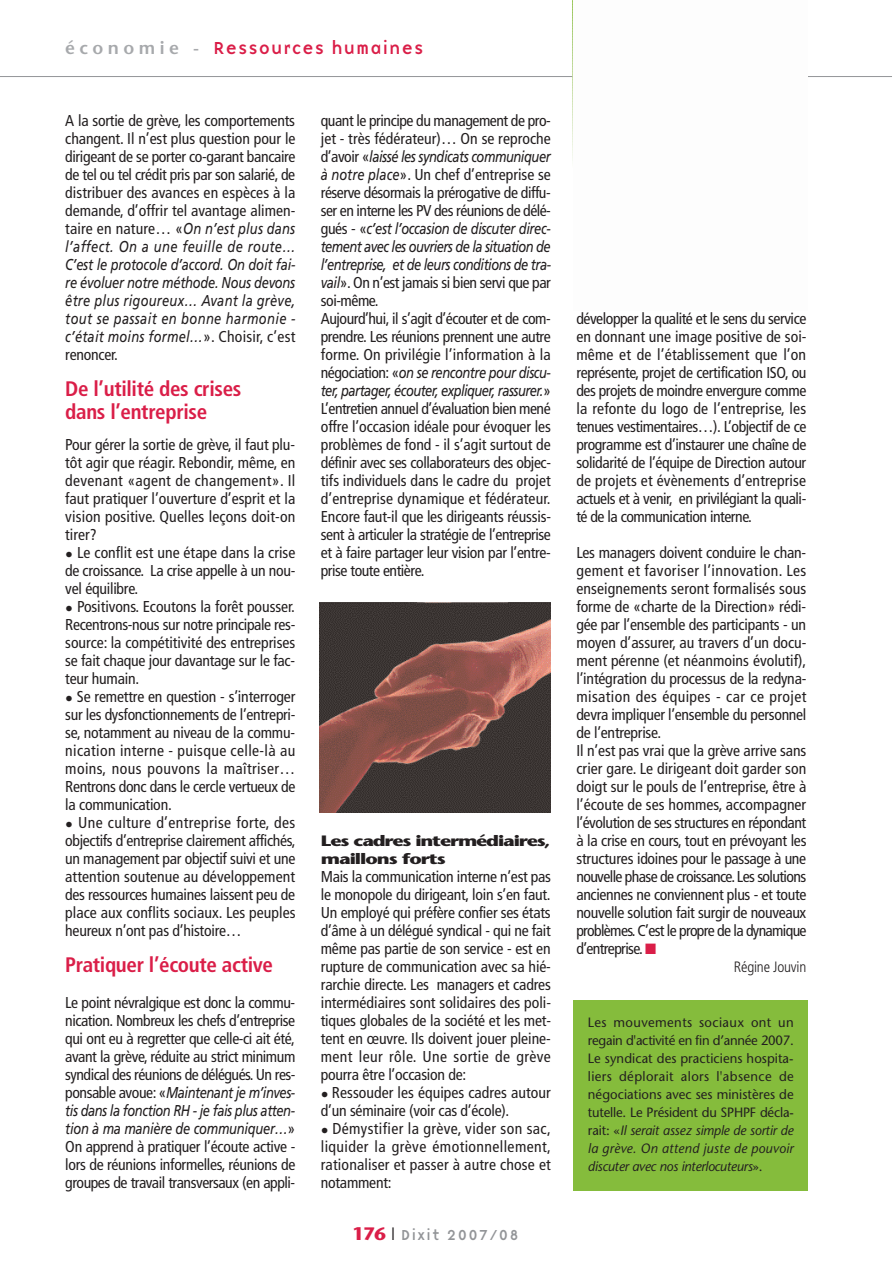
<style>
.page{position:relative;width:893px;height:1263px;background:#fff}
.page>*{position:absolute;margin:0;border:0;box-sizing:border-box;transform-origin:0 0}
.t1{font:700 condensed 21px/22.5px "Frutiger";letter-spacing:-.015em;color:#da1e48}
.t2{font:18px "Base Nine";letter-spacing:.02em;color:#da1e48}
.t3{font:condensed 15.75px/18px "Frutiger";letter-spacing:-.015em;color:#231f20;text-align:justify}
.t4{font:condensed 15.75px/18px "Frutiger";letter-spacing:.005em;color:#231f20}
.t5{font:700 15px/18px "Stone Sans";letter-spacing:-.06em;color:#231f20;scale:1.3 1}
.t6{font:15px "Base Nine";letter-spacing:.045em;color:#939598}
.t7{font:300 condensed 15px "Frutiger";letter-spacing:-.015em;color:#231f20}
.t8{font:13.5px/18px "Stone Sans";letter-spacing:-.015em;color:#231f20;text-align:justify}
.s1{font-family:"Stone Sans";font-weight:600;color:#a7a9ac}
.s2{font-style:italic;font-stretch:normal}
.s3{font-family:"Stone Sans";font-weight:700;font-size:18px;color:#da1e48}
.s4{font-family:"Frutiger";font-weight:300;font-size:18px;color:#231f20}
.s5{font-style:italic}
</style>
<div class="page">
<hr style="left:0;top:76px;width:892px;height:1px;background:#939598">
<img style="left:320px;top:602px;width:231px;height:210px">
<div style="left:574px;top:1001px;width:234px;height:190px;background:#85bc3c"></div>
<p class="t2" style="left:65px;top:35px;width:360px"><span class="s1">é c o n o m i e -</span> Ressources humaines</p>
<p class="t3" style="left:65px;top:112px;width:232px">A la sortie de grève, les comportements changent. Il n’est plus question pour le dirigeant de se porter co-garant bancaire de tel ou tel crédit pris par son salarié, de distribuer des avances en espèces à la demande, d’offrir tel avantage alimen&shy;taire en nature… «<span class="s2">On n’est plus dans l’affect. On a une feuille de route… C’est le protocole d’accord. On doit fai&shy;re évoluer notre méthode. Nous devons être plus rigoureux… Avant la grève, tout se passait en bonne harmonie - c’était moins formel…</span>». Choisir, c’est renoncer.</p>
<h1 class="t1" style="left:65px;top:378px;width:178px">De l’utilité des crises dans l’entreprise</h1>
<p class="t3" style="left:65px;top:436px;width:232px">Pour gérer la sortie de grève, il faut plu&shy;tôt agir que réagir. Rebondir, même, en devenant «agent de changement». Il faut pratiquer l’ouverture d’esprit et la vision positive. Quelles leçons doit-on tirer?</p>
<p class="t3" style="left:65px;top:544px;width:232px">• Le conflit est une étape dans la crise de croissance. La crise appelle à un nou&shy;vel équilibre.</p>
<p class="t3" style="left:65px;top:598px;width:232px">• Positivons. Ecoutons la forêt pousser.<br>Recentrons-nous sur notre principale res&shy;source: la compétitivité des entreprises se fait chaque jour davantage sur le fac&shy;teur humain.</p>
<p class="t3" style="left:65px;top:688px;width:232px">• Se remettre en question - s’interroger sur les dysfonctionnements de l’entrepri&shy;se, notamment au niveau de la commu&shy;nication interne - puisque celle-là au moins, nous pouvons la maîtriser… Rentrons donc dans le cercle vertueux de la communication.</p>
<p class="t3" style="left:65px;top:814px;width:232px">• Une culture d’entreprise forte, des objectifs d’entreprise clairement affichés, un management par objectif suivi et une attention soutenue au développement des ressources humaines laissent peu de place aux conflits sociaux. Les peuples heureux n’ont pas d’histoire…</p>
<h1 class="t1" style="left:65px;top:954px;width:209px">Pratiquer l’écoute active</h1>
<p class="t3" style="left:65px;top:994px;width:232px">Le point névralgique est donc la commu&shy;nication. Nombreux les chefs d’entreprise qui ont eu à regretter que celle-ci ait été, avant la grève, réduite au strict minimum syndical des réunions de délégués. Un res&shy;ponsable avoue: «<span class="s2">Maintenant je m’inves&shy;tis dans la fonction RH - je fais plus atten&shy;tion à ma manière de communiquer…</span>» On apprend à pratiquer l’écoute active - lors de réunions informelles, réunions de groupes de travail transversaux (en appli-</p>
<p class="t3" style="left:321px;top:112px;width:232px;text-align:left">quant le principe du management de pro&shy;jet - très fédérateur)… On se reproche d’avoir «<span class="s2">laissé les syndicats communiquer à notre place</span>». Un chef d’entreprise se réserve désormais la prérogative de diffu&shy;ser en interne les PV des réunions de délé&shy;gués - «<span class="s2">c’est l’occasion de discuter direc&shy;tement avec les ouvriers de la situation de l’entreprise, et de leurs conditions de tra&shy;vail</span>». On n’est jamais si bien servi que par soi-même.<br>Aujourd’hui, il s’agit d’écouter et de com&shy;prendre. Les réunions prennent une autre forme. On privilégie l’information à la négociation: «<span class="s2">on se rencontre pour discu&shy;ter, partager, écouter, expliquer, rassurer.</span>» L’entretien annuel d’évaluation bien mené offre l’occasion idéale pour évoquer les problèmes de fond - il s’agit surtout de définir avec ses collaborateurs des objec&shy;tifs individuels dans le cadre du projet d’entreprise dynamique et fédérateur.<br>Encore faut-il que les dirigeants réussis&shy;sent à articuler la stratégie de l’entreprise et à faire partager leur vision par l’entre&shy;prise toute entière.</p>
<p class="t5" style="left:321px;top:832px;width:178px">Les cadres intermédiaires, maillons forts</p>
<p class="t3" style="left:321px;top:868px;width:232px">Mais la communication interne n’est pas le monopole du dirigeant, loin s’en faut.<br>Un employé qui préfère confier ses états d’âme à un délégué syndical - qui ne fait même pas partie de son service - est en rupture de communication avec sa hié&shy;rarchie directe. Les managers et cadres intermédiaires sont solidaires des poli&shy;tiques globales de la société et les met&shy;tent en œuvre. Ils doivent jouer pleine&shy;ment leur rôle. Une sortie de grève pourra être l’occasion de:</p>
<p class="t4" style="left:321px;top:1084px;width:231px">• Ressouder les équipes cadres autour d’un séminaire (voir cas d’école).</p>
<p class="t3" style="left:321px;top:1120px;width:232px">• Démystifier la grève, vider son sac, liquider la grève émotionnellement, rationaliser et passer à autre chose et notamment:</p>
<p class="t6" style="left:353px;top:1224px;width:168px"><span class="s3">176</span> <span class="s4">I</span> Dixit 2007/08</p>
<p class="t3" style="left:576px;top:310px;width:232px">développer la qualité et le sens du service en donnant une image positive de soi&shy;même et de l’établissement que l’on représente, projet de certification ISO, ou des projets de moindre envergure comme la refonte du logo de l’entreprise, les tenues vestimentaires…). L’objectif de ce programme est d’instaurer une chaîne de solidarité de l’équipe de Direction autour de projets et évènements d’entreprise actuels et à venir, en privilégiant la quali&shy;té de la communication interne.</p>
<p class="t3" style="left:576px;top:544px;width:232px;text-align:left">Les managers doivent conduire le chan&shy;gement et favoriser l’innovation. Les enseignements seront formalisés sous forme de «charte de la Direction» rédi&shy;gée par l’ensemble des participants - un moyen d’assurer, au travers d’un docu&shy;ment pérenne (et néanmoins évolutif), l’intégration du processus de la redyna&shy;misation des équipes - car ce projet devra impliquer l’ensemble du personnel de l’entreprise.<br>Il n’est pas vrai que la grève arrive sans crier gare. Le dirigeant doit garder son doigt sur le pouls de l’entreprise, être à l’écoute de ses hommes, accompagner l’évolution de ses structures en répondant à la crise en cours, tout en prévoyant les structures idoines pour le passage à une nouvelle phase de croissance.Les solutions anciennes ne conviennent plus - et toute nouvelle solution fait surgir de nouveaux problèmes. C’est le propre de la dynamique d’entreprise.</p>
<p class="t7" style="left:734px;top:958px;width:74px">Régine Jouvin</p>
<p class="t8" style="left:588px;top:1013px;width:207px">Les mouvements sociaux ont un regain d'activité en fin d’année 2007.<br>Le syndicat des practiciens hospita&shy;liers déplorait alors l'absence de négociations avec ses ministères de tutelle. Le Président du SPHPF décla&shy;rait: «<span class="s5">Il serait assez simple de sortir de la grève. On attend juste de pouvoir discuter avec nos interlocuteurs</span>».</p>
</div>
